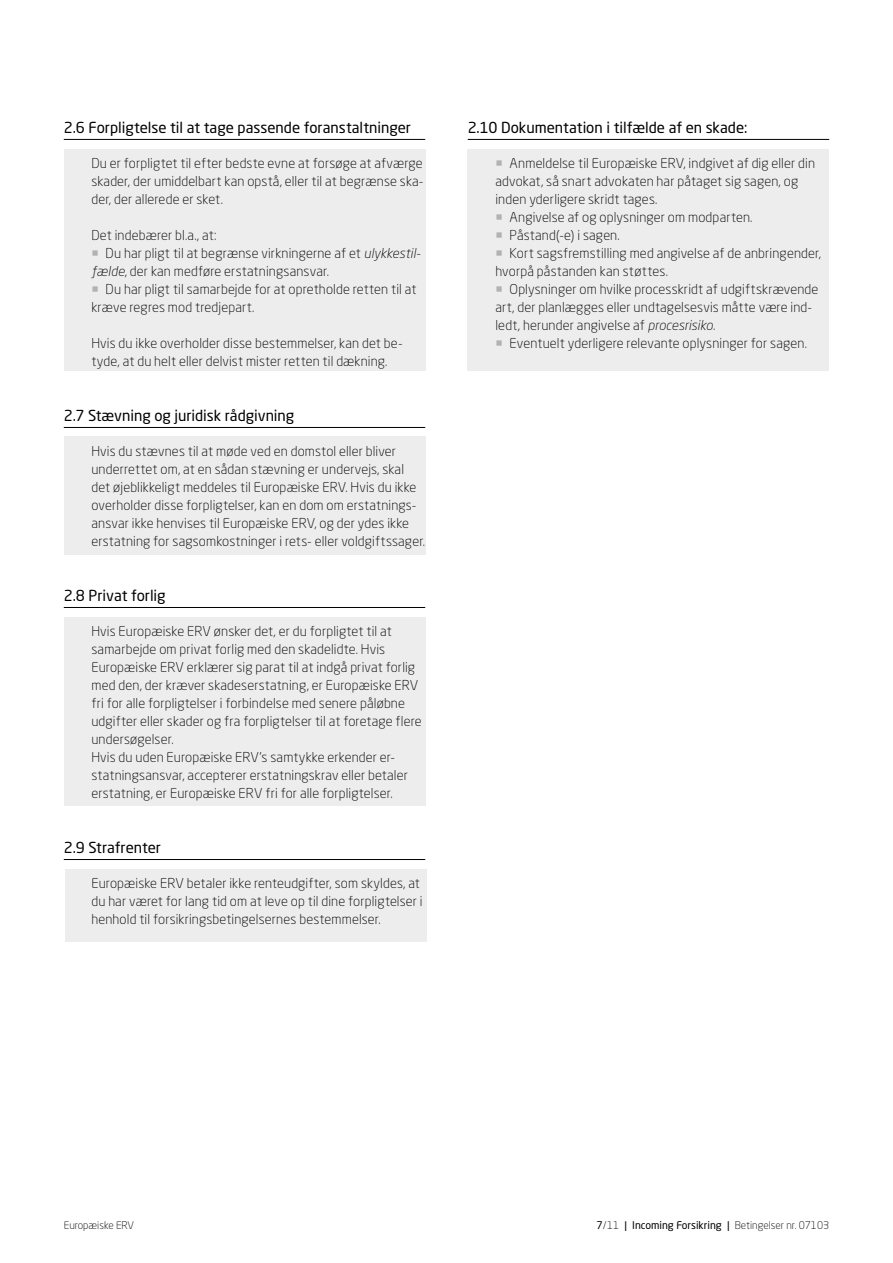
<style>
.page{position:relative;width:893px;height:1263px;background:#fff}
.page>*{position:absolute;margin:0;border:0;box-sizing:border-box;transform-origin:0 0}
.t1{font:15px "Neo Sans W1 G";color:#000}
.t2{font:300 13.5px/18px "Neo Sans W1 G";letter-spacing:.01em;color:#000}
.t3{font:300 10.5px "Neo Sans W1 G";color:#000}
.s1{color:#b3b2b2}
.s2{font-family:"Neo Sans Pro";font-style:italic}
.s3{font-weight:400}
</style>
<div class="page">
<div style="left:468px;top:149px;width:361px;height:222px;background:#ededed"></div>
<div style="left:65px;top:869px;width:361px;height:72px;background:#ededed"></div>
<div style="left:64px;top:436px;width:361px;height:119px;background:#ededed"></div>
<div style="left:64px;top:617px;width:361px;height:189px;background:#ededed"></div>
<div style="left:64px;top:149px;width:361px;height:222px;background:#ededed"></div>
<hr style="left:64px;top:139px;width:361px;height:1px;background:#000">
<hr style="left:64px;top:427px;width:361px;height:1px;background:#000">
<hr style="left:64px;top:607px;width:361px;height:1px;background:#000">
<hr style="left:64px;top:859px;width:361px;height:1px;background:#000">
<hr style="left:468px;top:139px;width:361px;height:1px;background:#000">
<p class="t1" style="left:64px;top:118px;width:349px">2.6 Forpligtelse til at tage passende foranstaltninger</p>
<p class="t2" style="left:91px;top:154px;width:334px;text-align:justify">Du er forpligtet til efter bedste evne at forsøge at afværge skader, der umiddelbart kan opstå, eller til at begrænse ska&shy;der, der allerede er sket.</p>
<p class="t2" style="left:91px;top:226px;width:127px">Det indebærer bl.a., at:</p>
<p class="t2" style="left:91px;top:244px;width:331px"><span class="s1">○</span> Du har pligt til at begrænse virkningerne af et <span class="s2">ulykkestil&shy;fælde</span>, der kan medføre erstatningsansvar.</p>
<p class="t2" style="left:91px;top:280px;width:327px"><span class="s1">○</span> Du har pligt til samarbejde for at opretholde retten til at kræve regres mod tredjepart.</p>
<p class="t2" style="left:91px;top:334px;width:313px">Hvis du ikke overholder disse bestemmelser, kan det be&shy;tyde, at du helt eller delvist mister retten til dækning.</p>
<p class="t1" style="left:64px;top:406px;width:232px">2.7 Stævning og juridisk rådgivning</p>
<p class="t2" style="left:91px;top:442px;width:335px">Hvis du stævnes til at møde ved en domstol eller bliver underrettet om, at en sådan stævning er undervejs, skal det øjeblikkeligt meddeles til Europæiske ERV. Hvis du ikke overholder disse forpligtelser, kan en dom om erstatnings&shy;ansvar ikke henvises til Europæiske ERV, og der ydes ikke erstatning for sagsomkostninger i rets- eller voldgiftssager.</p>
<p class="t1" style="left:64px;top:586px;width:103px">2.8 Privat forlig</p>
<p class="t2" style="left:91px;top:622px;width:332px">Hvis Europæiske ERV ønsker det, er du forpligtet til at samarbejde om privat forlig med den skadelidte. Hvis Europæiske ERV erklærer sig parat til at indgå privat forlig med den, der kræver skadeserstatning, er Europæiske ERV fri for alle forpligtelser i forbindelse med senere påløbne udgifter eller skader og fra forpligtelser til at foretage flere undersøgelser.<br>Hvis du uden Europæiske ERV's samtykke erkender er&shy;statningsansvar, accepterer erstatningskrav eller betaler erstatning, er Europæiske ERV fri for alle forpligtelser.</p>
<p class="t1" style="left:64px;top:838px;width:99px">2.9 Strafrenter</p>
<p class="t2" style="left:91px;top:874px;width:333px">Europæiske ERV betaler ikke renteudgifter, som skyldes, at du har været for lang tid om at leve op til dine forpligtelser i henhold til forsikringsbetingelsernes bestemmelser.</p>
<p class="t1" style="left:468px;top:118px;width:281px">2.10 Dokumentation i tilfælde af en skade:</p>
<p class="t2" style="left:495px;top:154px;width:321px"><span class="s1">○</span> Anmeldelse til Europæiske ERV, indgivet af dig eller din advokat, så snart advokaten har påtaget sig sagen, og inden yderligere skridt tages.</p>
<p class="t2" style="left:495px;top:208px;width:259px"><span class="s1">○</span> Angivelse af og oplysninger om modparten.</p>
<p class="t2" style="left:495px;top:226px;width:126px"><span class="s1">○</span> Påstand(-e) i sagen.</p>
<p class="t2" style="left:495px;top:244px;width:327px"><span class="s1">○</span> Kort sagsfremstilling med angivelse af de anbringender, hvorpå påstanden kan støttes.</p>
<p class="t2" style="left:495px;top:280px;width:325px"><span class="s1">○</span> Oplysninger om hvilke processkridt af udgiftskrævende art, der planlægges eller undtagelsesvis måtte være ind&shy;ledt, herunder angivelse af <span class="s2">procesrisiko</span>.</p>
<p class="t2" style="left:495px;top:334px;width:313px"><span class="s1">○</span> Eventuelt yderligere relevante oplysninger for sagen.</p>
<p class="t3" style="left:64px;top:1219px;width:72px">Europæiske ERV</p>
<p class="t3" style="left:596px;top:1219px;width:234px"><span class="s3">7</span>/11 <span class="s3">| Incoming Forsikring |</span> Betingelser nr. 07103</p>
</div>
